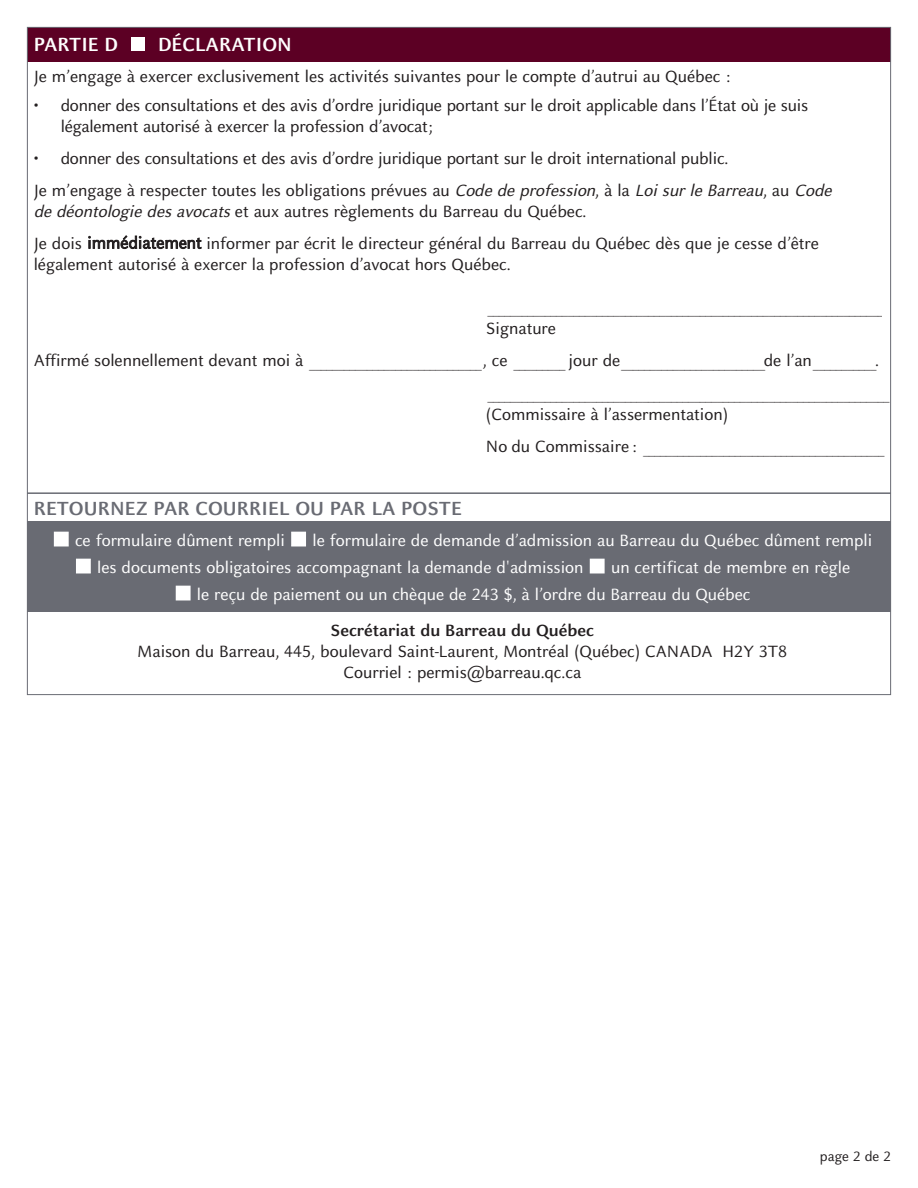
<style>
.page{position:relative;width:918px;height:1188px;background:#fff}
.page>*{position:absolute;margin:0;border:0;box-sizing:border-box;transform-origin:0 0}
.t1{font:700 21px "Barreau Sans";color:#696b73}
.t2{font:700 21px "Barreau Sans";color:#fff}
.t3{font:18px/31.7px "Barreau Sans";color:#231f20}
.t4{font:18px/27px "Barreau Sans";color:#fff}
.t5{font:700 18px "Barreau Sans";color:#231f20}
.t6{font:15px "Barreau Sans";color:#231f20}
.s1{font-style:italic}
</style>
<div class="page">
<div style="left:27px;top:27px;width:864px;height:34px;background:#5c0024"></div>
<div style="left:27px;top:522px;width:864px;height:90px;background:#696b73"></div>
<hr style="left:27px;top:492px;width:864px;height:2px;background:#696b73">
<div style="left:292px;top:533px;width:13px;height:13px;background:#fff"></div>
<div style="left:291px;top:532px;width:15px;height:14px;border:1px solid #fff"></div>
<div style="left:55px;top:533px;width:13px;height:13px;background:#fff"></div>
<div style="left:54px;top:532px;width:15px;height:14px;border:1px solid #fff"></div>
<div style="left:591px;top:560px;width:13px;height:13px;background:#fff"></div>
<div style="left:590px;top:559px;width:14px;height:14px;border:1px solid #fff"></div>
<div style="left:77px;top:560px;width:13px;height:13px;background:#fff"></div>
<div style="left:76px;top:559px;width:15px;height:14px;border:1px solid #fff"></div>
<div style="left:177px;top:587px;width:13px;height:13px;background:#fff"></div>
<div style="left:176px;top:586px;width:14px;height:14px;border:1px solid #fff"></div>
<div style="left:131px;top:37px;width:14px;height:14px;background:#fff"></div>
<p class="t2" style="left:34px;top:36px;width:86px">PARTIE D</p>
<p class="t2" style="left:158px;top:36px;width:135px">DÉCLARATION</p>
<p class="t3" style="left:34px;top:63px;width:698px">Je m’engage à exercer exclusivement les activités suivantes pour le compte d’autrui au Québec :</p>
<p class="t3" style="left:61px;top:96px;width:749px;line-height:21.6px;text-indent:-27px">• donner des consultations et des avis d’ordre juridique portant sur le droit applicable dans l’État où je suis légalement autorisé à exercer la profession d’avocat;</p>
<p class="t3" style="left:34px;top:145px;width:803px">• donner des consultations et des avis d’ordre juridique portant sur le droit international public.<br>Je m’engage à respecter toutes les obligations prévues au <span class="s1">Code de profession</span>, à la <span class="s1">Loi sur le Barreau</span>, au <span class="s1">Code</span></p>
<p class="t3" style="left:34px;top:198px;width:787px"><span class="s1">de déontologie des avocats</span>et aux autres règlements du Barreau du Québec.<br>Je dois immédiatement informer par écrit le directeur général du Barreau du Québec dès que je cesse d’être</p>
<p class="t3" style="left:34px;top:250px;width:478px">légalement autorisé à exercer la profession d’avocat hors Québec.</p>
<p class="t3" style="left:486px;top:297px;width:407px;line-height:22.6px">______________________________________________________________________<br>Signature</p>
<p class="t3" style="left:486px;top:347px;width:406px;text-indent:-453px">Affirmé solennellement devant moi à ______________________________ , ce _________ jour de_________________________de l’an___________. ______________________________________________________________________</p>
<p class="t3" style="left:486px;top:401px;width:401px">(Commissaire à l’assermentation)<br>No du Commissaire : __________________________________________</p>
<p class="t1" style="left:34px;top:500px;width:430px">RETOURNEZ PAR COURRIEL OU PAR LA POSTE</p>
<p class="t4" style="left:75px;top:529px;width:211px">ce formulaire dûment rempli</p>
<p class="t4" style="left:97px;top:529px;width:777px;text-indent:215px">le formulaire de demande d’admission au Barreau du Québec dûment rempli les documents obligatoires accompagnant la demande d'admission</p>
<p class="t4" style="left:197px;top:556px;width:655px;text-indent:414px">un certificat de membre en règle le reçu de paiement ou un chèque de 243 $, à l’ordre du Barreau du Québec</p>
<p class="t5" style="left:331px;top:624px;width:265px">Secrétariat du Barreau du Québec</p>
<p class="t3" style="left:138px;top:644px;width:651px;line-height:21px;text-align:center">Maison du Barreau, 445, boulevard Saint-Laurent, Montréal (Québec) CANADA H2Y 3T8<br>Courriel : permis@barreau.qc.ca</p>
<p class="t6" style="left:820px;top:1152px;width:73px">page 2 de 2</p>
</div>
